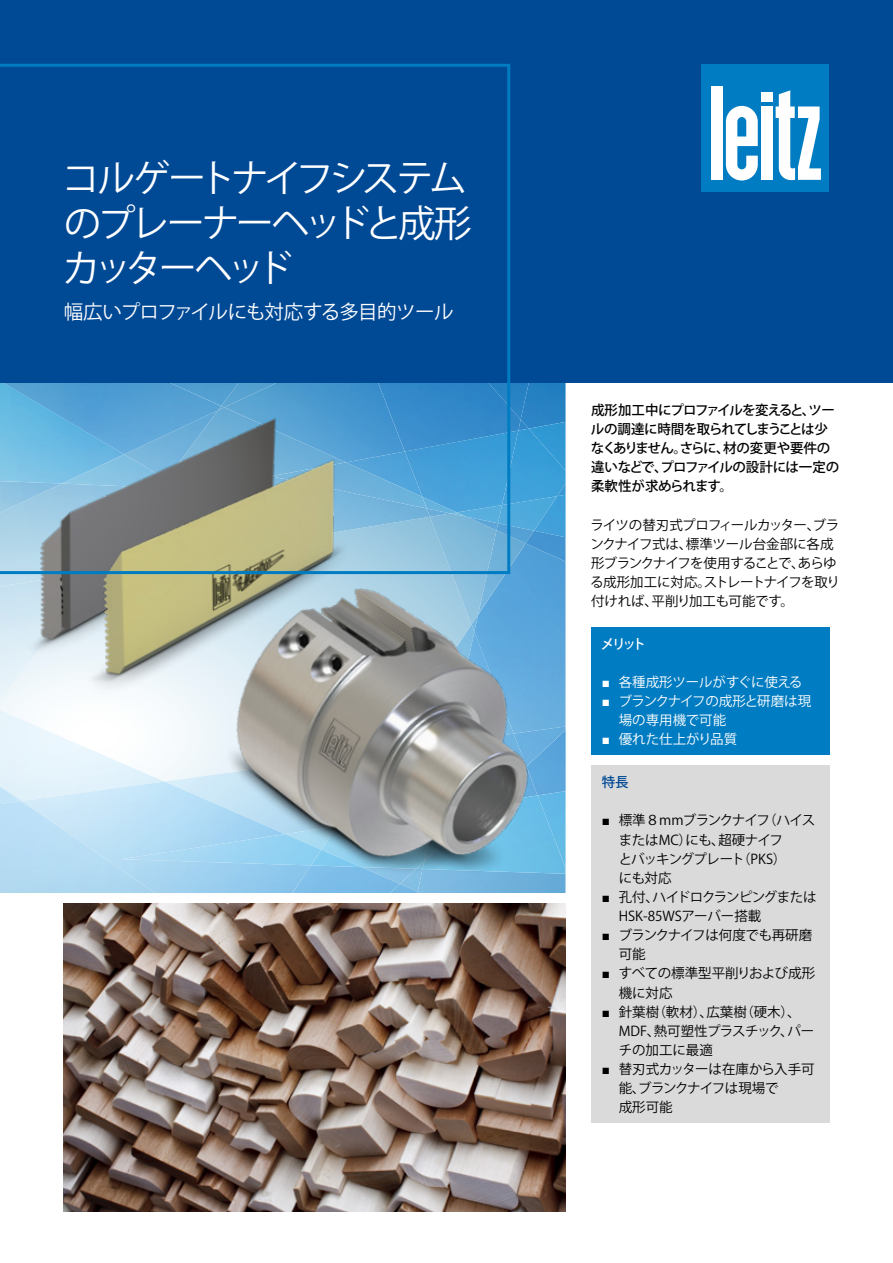
<style>
.page{position:relative;width:893px;height:1263px;background:#fff}
.page>*{position:absolute;margin:0;border:0;box-sizing:border-box;transform-origin:0 0}
.t1{font:37.5px/45px "Koz Go Pro";letter-spacing:-.115em;color:#fff}
.t2{font:19.5px "Koz Go Pro";letter-spacing:-.03em;color:#fff}
.t3{font:13.5px/19.2px "Koz Go Pro";letter-spacing:-.03em;color:#000}
.t4{font:500 13.5px/19.2px "Koz Go Pro";letter-spacing:-.045em;color:#000}
.t5{font:13.5px/19.2px "Koz Go Pro";color:#000}
.t6{font:13.5px/19.2px "Koz Go Pro";letter-spacing:-.05em;color:#000}
.t7{font:13.5px/19.2px "Koz Go Pro";color:#fff}
.t8{font:500 13.5px "Koz Go Pro";color:#fff}
.t9{font:500 13.5px "Koz Go Pro";color:#004994}
.s1{font-family:"Arial"}
</style>
<div class="page">
<img style="left:0;top:721px;width:164px;height:65px">
<img style="left:21px;top:781px;width:156px;height:112px">
<img style="left:510px;top:531px;width:15px;height:1px">
<img style="left:510px;top:383px;width:11px;height:37px">
<svg style="left:518px;top:420px;width:3px;height:9px"></svg>
<img style="left:521px;top:383px;width:45px;height:46px">
<img style="left:0;top:786px;width:22px;height:15px">
<img style="left:0;top:801px;width:155px;height:92px">
<img style="left:510px;top:505px;width:24px;height:26px">
<img style="left:534px;top:505px;width:32px;height:27px">
<img style="left:510px;top:429px;width:56px;height:76px">
<svg style="left:557px;top:483px;width:9px;height:13px"></svg>
<img style="left:529px;top:422px;width:36px;height:49px">
<img style="left:121px;top:834px;width:56px;height:31px">
<div style="left:0;top:0;width:893px;height:383px;background:#004994"></div>
<div style="left:702px;top:64px;width:127px;height:127px;background:#007cc2"></div>
<div style="left:761px;top:92px;width:11px;height:9px;background:#fff"></div>
<div style="left:761px;top:107px;width:11px;height:73px;background:#fff"></div>
<div style="left:711px;top:86px;width:12px;height:94px;background:#fff"></div>
<svg style="left:726px;top:106px;width:32px;height:74px"></svg>
<svg style="left:776px;top:90px;width:45px;height:90px"></svg>
<img style="left:177px;top:532px;width:389px;height:372px">
<img style="left:33px;top:574px;width:376px;height:188px">
<svg style="left:0;top:64px;width:510px;height:510px"></svg>
<img style="left:64px;top:904px;width:502px;height:308px">
<div style="left:591px;top:627px;width:238px;height:128px;background:#007cc2"></div>
<div style="left:591px;top:766px;width:238px;height:357px;background:#dadada"></div>
<h1 class="t1" style="left:62px;top:157px;width:411px">コルゲートナイフシステムのプレーナーヘッドと成形カッターヘッド</h1>
<h2 class="t2" style="left:64px;top:299px;width:391px">幅広いプロファイルにも対応する多目的ツール</h2>
<p class="t4" style="left:591px;top:401px;width:250px">成形加工中にプロファイルを変えると、ツールの調達に時間を取られてしまうことは少なくありません。さらに、材の変更や要件の違いなどで、プロファイルの設計には一定の柔軟性が求められます。</p>
<p class="t3" style="left:590px;top:515px;width:251px">ライツの替刃式プロフィールカッター､ブランクナイフ式は、標準ツール台金部に各成形ブランクナイフを使用することで、あらゆる成形加工に対応。ストレートナイフを取り付ければ、平削り加工も可能です。</p>
<p class="t8" style="left:601px;top:635px;width:47px">メリット</p>
<p class="t7" style="left:602px;top:673px;width:202px"><span class="s1">■</span> 各種成形ツールがすぐに使える</p>
<p class="t7" style="left:619px;top:692px;width:194px;text-indent:-17px"><span class="s1">■</span> ブランクナイフの成形と研磨は現場の専用機で可能</p>
<p class="t7" style="left:602px;top:730px;width:137px"><span class="s1">■</span> 優れた仕上がり品質</p>
<p class="t9" style="left:602px;top:773px;width:28px">特長</p>
<p class="t6" style="left:619px;top:811px;width:198px;text-indent:-17px"><span class="s1">■</span> 標準８mmブランクナイフ（ハイスまたはMC）にも、超硬ナイフ<br>とバッキングプレート（PKS）<br>にも対応</p>
<p class="t3" style="left:619px;top:888px;width:200px;text-indent:-17px"><span class="s1">■</span> 孔付、ハイドロクランピングまたは<br>HSK-85WSアーバー搭載</p>
<p class="t3" style="left:619px;top:926px;width:195px;text-indent:-17px"><span class="s1">■</span> ブランクナイフは何度でも再研磨可能</p>
<p class="t5" style="left:619px;top:964px;width:198px;text-indent:-17px"><span class="s1">■</span> すべての標準型平削りおよび成形機に対応</p>
<p class="t5" style="left:619px;top:1002px;width:197px;text-indent:-17px"><span class="s1">■</span> 針葉樹（軟材）、広葉樹（硬木）、<br>MDF、熱可塑性プラスチック、パーチの加工に最適</p>
<p class="t3" style="left:619px;top:1060px;width:198px;text-indent:-17px"><span class="s1">■</span> 替刃式カッターは在庫から入手可能、ブランクナイフは現場で<br>成形可能</p>
</div>
